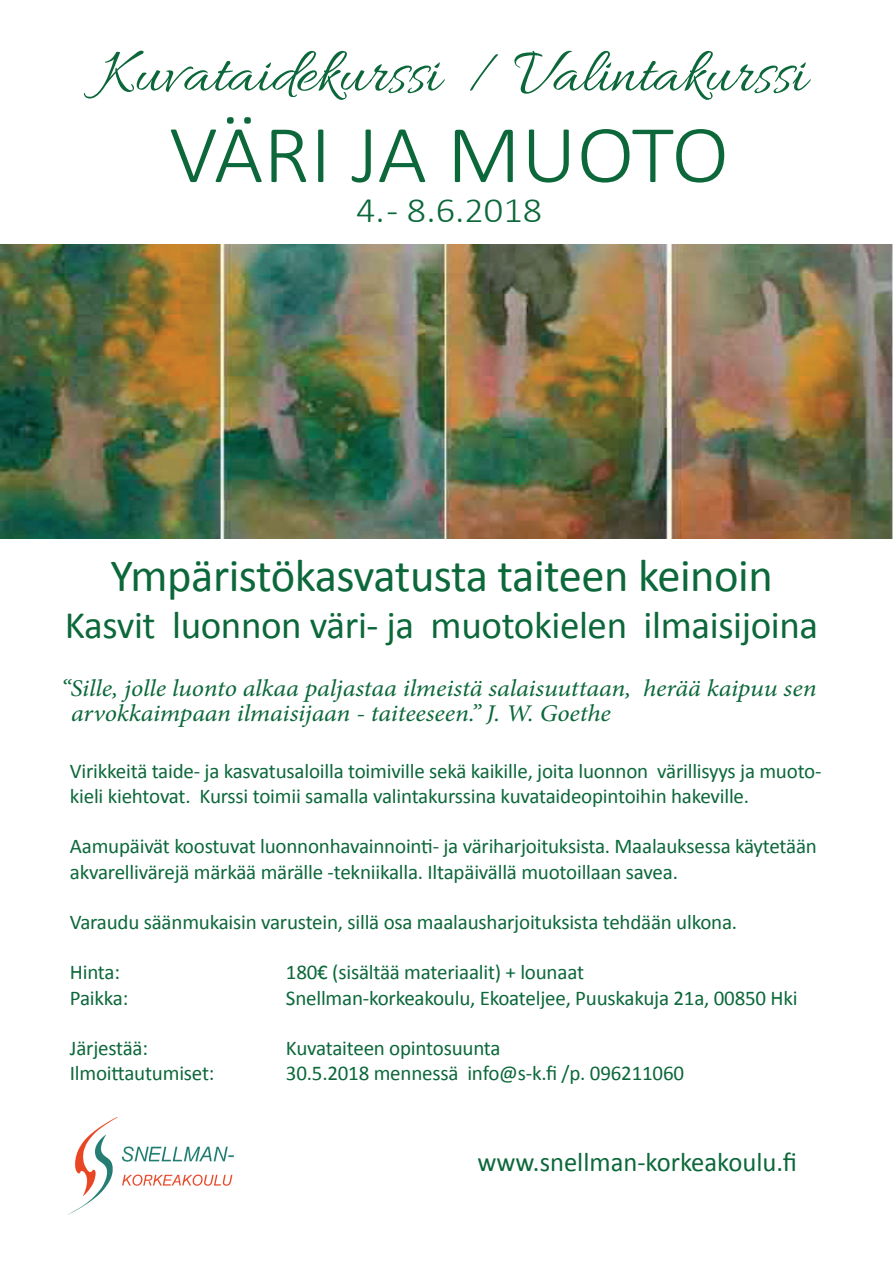
<style>
.page{position:relative;width:893px;height:1263px;background:#fff}
.page>*{position:absolute;margin:0;border:0;box-sizing:border-box;transform-origin:0 0}
.t1{font:300 82.5px "Calibri";letter-spacing:-.01em;color:#0c683a;scale:1.06 1}
.t2{font:64.5px "Allura";color:#0c683a}
.t3{font:46.5px "Calibri";letter-spacing:-.01em;color:#0c683a}
.t4{font:39px "Calibri";letter-spacing:-.01em;color:#0c683a}
.t5{font:300 36px "Calibri";color:#0c683a;scale:1.06 1}
.t6{font:27px "Calibri";color:#0c683a}
.t7{font:italic 24px/25.5px "Minion Pro";letter-spacing:-.005em;color:#0c683a;scale:1.08 1}
.t8{font:21px/25.2px "Calibri";letter-spacing:-.01em;color:#0c683a}
</style>
<div class="page">
<img style="left:0;top:245px;width:892px;height:294px">
<img style="left:68px;top:1117px;width:165px;height:98px">
<h2 class="t2" style="left:98px;top:37px;width:709px">Kuvataidekurssi / Valintakurssi</h2>
<h1 class="t1" style="left:169px;top:103px;width:529px">VÄRI JA MUOTO</h1>
<h3 class="t5" style="left:356px;top:188px;width:177px">4. - 8.6.2018</h3>
<h3 class="t3" style="left:110px;top:547px;width:664px">Ympäristökasvatusta taiteen keinoin</h3>
<h3 class="t4" style="left:65px;top:601px;width:754px">Kasvit luonnon väri- ja muotokielen ilmaisijoina</h3>
<p class="t7" style="left:71px;top:675px;width:691px;text-indent:-10px">“Sille, jolle luonto alkaa paljastaa ilmeistä salaisuuttaan, herää kaipuu sen arvokkaimpaan ilmaisijaan - taiteeseen.” J. W. Goethe</p>
<p class="t8" style="left:70px;top:758px;width:753px">Virikkeitä taide- ja kasvatusaloilla toimiville sekä kaikille, joita luonnon värillisyys ja muoto&shy;kieli kiehtovat. Kurssi toimii samalla valintakurssina kuvataideopintoihin hakeville.</p>
<p class="t8" style="left:70px;top:834px;width:748px">Aamupäivät koostuvat luonnonhavainnointi- ja väriharjoituksista. Maalauksessa käytetään akvarellivärejä märkää märälle -tekniikalla. Iltapäivällä muotoillaan savea.</p>
<p class="t8" style="left:70px;top:909px;width:668px">Varaudu säänmukaisin varustein, sillä osa maalausharjoituksista tehdään ulkona.</p>
<p class="t8" style="left:70px;top:960px;width:52px">Hinta:</p>
<p class="t8" style="left:286px;top:960px;width:299px">180€ (sisältää materiaalit) + lounaat</p>
<p class="t8" style="left:70px;top:985px;width:60px">Paikka:</p>
<p class="t8" style="left:286px;top:985px;width:513px">Snellman-korkeakoulu, Ekoateljee, Puuskakuja 21a, 00850 Hki</p>
<p class="t8" style="left:70px;top:1035px;width:80px">Järjestää:</p>
<p class="t8" style="left:286px;top:1035px;width:216px">Kuvataiteen opintosuunta</p>
<p class="t8" style="left:70px;top:1061px;width:146px">Ilmoittautumiset:</p>
<p class="t8" style="left:286px;top:1061px;width:399px">30.5.2018 mennessä info@s-k.fi /p. 096211060</p>
<p class="t6" style="left:477px;top:1145px;width:321px">www.snellman-korkeakoulu.fi</p>
</div>
